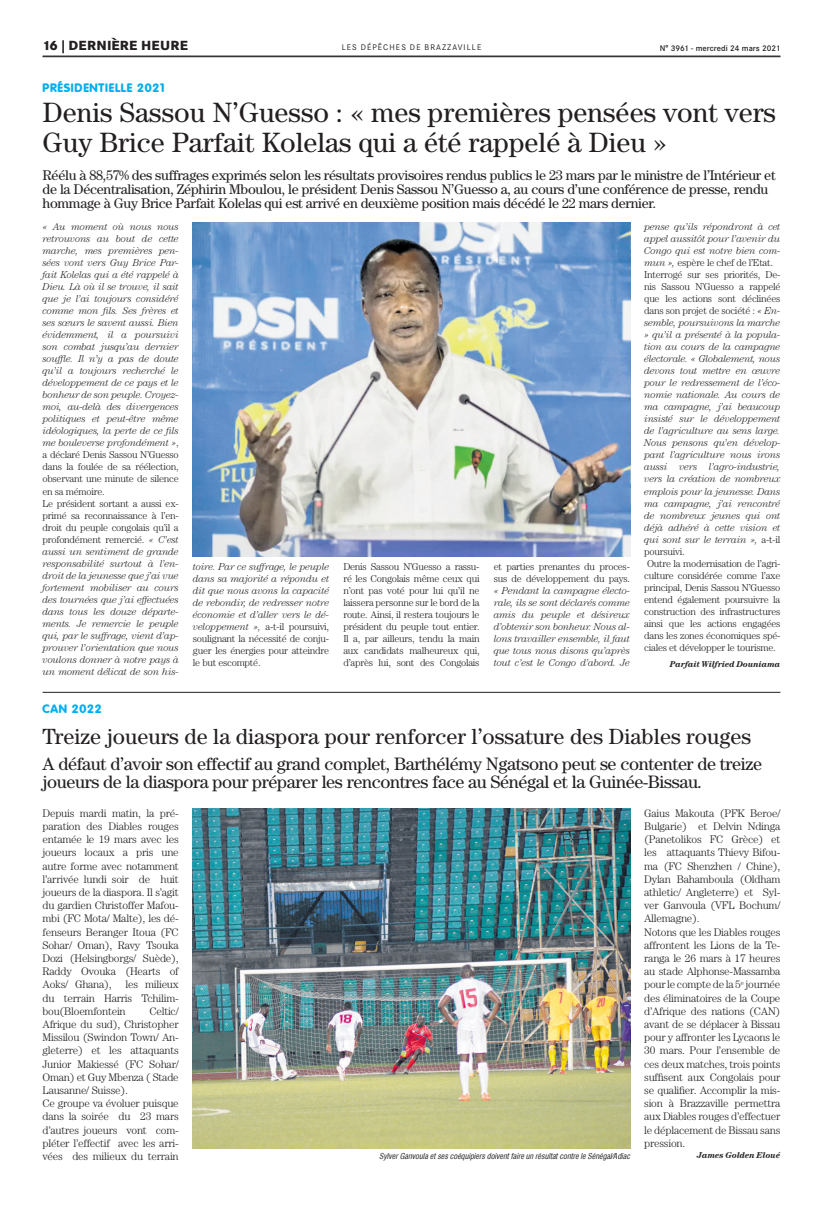
<style>
.page{position:relative;width:823px;height:1205px;background:#fff}
.page>*{position:absolute;margin:0;border:0;box-sizing:border-box;transform-origin:0 0}
.t1{font:28px/30px "Century";color:#231f20}
.t2{font:22px "Century";color:#231f20}
.t3{font:18px/18px "Century";letter-spacing:-.02em;color:#231f20}
.t4{font:14px/14px "Century";letter-spacing:-.02em;color:#231f20}
.t5{font:800 13px "Corporate SBQ";letter-spacing:.02em;color:#231f20}
.t6{font:800 12px "Corporate Rounded";letter-spacing:.06em;color:#00aeef}
.t7{font:300 11px/13.2px "Century";letter-spacing:-.02em;color:#231f20;text-align:justify}
.t8{font:italic 300 10px/12px "Century";letter-spacing:-.025em;color:#231f20}
.t9{font:300 10px/12px "Century";letter-spacing:-.025em;color:#231f20;text-align:justify}
.t10{font:italic 700 8.5px "Century";color:#231f20}
.t11{font:italic 8px "Corporate Condensed";color:#231f20}
.t12{font:500 8px "Corporate SBQ";color:#231f20}
.t13{font:8px "Corporate SBQ";letter-spacing:.135em;color:#231f20}
.s1{font-style:normal}
</style>
<div class="page">
<hr style="left:43px;top:56px;width:737px;height:1px;background:#231f20">
<img style="left:193px;top:808px;width:436px;height:340px">
<hr style="left:43px;top:692px;width:737px;height:1px;background:#231f20">
<img style="left:193px;top:223px;width:436px;height:333px">
<h3 class="t5" style="left:43px;top:38px;width:147px">16 | DERNIÈRE HEURE</h3>
<p class="t13" style="left:341px;top:43px;width:141px">LES DÉPÊCHES DE BRAZZAVILLE</p>
<p class="t12" style="left:659px;top:43px;width:122px">N° 3961 - mercredi 24 mars 2021</p>
<p class="t6" style="left:43px;top:81px;width:123px">PRÉSIDENTIELLE 2021</p>
<h1 class="t1" style="left:43px;top:97px;width:734px">Denis Sassou N’Guesso : « mes premières pensées vont vers<br>Guy Brice Parfait Kolelas qui a été rappelé à Dieu »</h1>
<p class="t4" style="left:43px;top:168px;width:734px">Réélu à 88,57% des suffrages exprimés selon les résultats provisoires rendus publics le 23 mars par le ministre de l’Intérieur et de la Décentralisation, Zéphirin Mboulou, le président Denis Sassou N’Guesso a, au cours d’une conférence de presse, rendu hommage à Guy Brice Parfait Kolelas qui est arrivé en deuxième position mais décédé le 22 mars dernier.</p>
<p class="t8" style="left:43px;top:221px;width:138px">« Au moment où nous nous retrouvons au bout de cette marche, mes premières pen&shy;sées vont vers Guy Brice Par&shy;fait Kolelas qui a été rappelé à<br>Dieu. Là où il se trouve, il sait que je l’ai toujours considéré comme mon fils. Ses frères et ses sœurs le savent aussi. Bien évidemment, il a poursuivi son combat jusqu’au dernier souffle. Il n’y a pas de doute qu’il a toujours recherché le développement de ce pays et le bonheur de son peuple. Croyez&shy;moi, au-delà des divergences politiques et peut-être même idéologiques, la perte de ce fils me bouleverse profondément »<span class="s1">, a déclaré Denis Sassou N’Guesso dans la foulée de sa réélection, observant une minute de silence en sa mémoire.<br>Le président sortant a aussi ex&shy;primé sa reconnaissance à l’en&shy;droit du peuple congolais qu’il a profondément remercié.</span> « C’est aussi un sentiment de grande responsabilité surtout à l’en&shy;droit de la jeunesse que j’ai vue fortement mobiliser au cours des tournées que j’ai effectuées dans tous les douze départe&shy;ments. Je remercie le peuple qui, par le suffrage, vient d’ap&shy;prouver l’orientation que nous voulons donner à notre pays à un moment délicat de son his-</p>
<p class="t8" style="left:193px;top:560px;width:138px;text-align:justify">toire. Par ce suffrage, le peuple dans sa majorité a répondu et dit que nous avons la capacité de rebondir, de redresser notre économie et d’aller vers le dé&shy;veloppement », <span class="s1">a-t-il poursuivi, soulignant la nécessité de conju&shy;guer les énergies pour atteindre le but escompté.</span></p>
<p class="t9" style="left:343px;top:560px;width:138px">Denis Sassou N’Guesso a rassu&shy;ré les Congolais même ceux qui n’ont pas voté pour lui qu’il ne laissera personne sur le bord de la route. Ainsi, il restera toujours le président du peuple tout entier.<br>Il a, par ailleurs, tendu la main aux candidats malheureux qui, d’après lui, sont des Congolais</p>
<p class="t9" style="left:493px;top:560px;width:138px">et parties prenantes du proces&shy;sus de développement du pays.</p>
<p class="t8" style="left:493px;top:585px;width:138px;text-align:justify">« Pendant la campagne électo&shy;rale, ils se sont déclarés comme amis du peuple et désireux d’obtenir son bonheur. Nous al&shy;lons travailler ensemble, il faut que tous nous disons qu’après tout c’est le Congo d’abord. Je</p>
<p class="t8" style="left:643px;top:221px;width:138px">pense qu’ils répondront à cet appel aussitôt pour l’avenir du<br>Congo qui est notre bien com&shy;mun », <span class="s1">espère le chef de l’Etat.<br>Interrogé sur ses priorités, De&shy;nis Sassou N’Guesso a rappelé que les actions sont déclinées dans son projet de société :</span> « En&shy;semble, poursuivons la marche » qu’il a présenté à la popula&shy;tion au cours de la campagne électorale. « Globalement, nous devons tout mettre en œuvre pour le redressement de l’éco&shy;nomie nationale. Au cours de ma campagne, j’ai beaucoup insisté sur le développement de l’agriculture au sens large.<br>Nous pensons qu’en dévelop&shy;pant l’agriculture nous irons aussi vers l’agro-industrie, vers la création de nombreux emplois pour la jeunesse. Dans ma campagne, j’ai rencontré de nombreux jeunes qui ont déjà adhéré à cette vision et qui sont sur le terrain », <span class="s1">a-t-il poursuivi.<br>Outre la modernisation de l’agri&shy;culture considérée comme l’axe principal, Denis Sassou N’Guesso entend également poursuivre la construction des infrastructures ainsi que les actions engagées dans les zones économiques spé&shy;ciales et développer le tourisme.</span></p>
<p class="t10" style="left:669px;top:659px;width:112px">Parfait Wilfried Douniama</p>
<p class="t6" style="left:43px;top:702px;width:61px">CAN 2022</p>
<h2 class="t2" style="left:43px;top:723px;width:709px">Treize joueurs de la diaspora pour renforcer l’ossature des Diables rouges</h2>
<h3 class="t3" style="left:43px;top:755px;width:720px">A défaut d’avoir son effectif au grand complet, Barthélémy Ngatsono peut se contenter de treize joueurs de la diaspora pour préparer les rencontres face au Sénégal et la Guinée-Bissau.</h3>
<p class="t7" style="left:43px;top:806px;width:138px">Depuis mardi matin, la pré&shy;paration des Diables rouges entamée le 19 mars avec les joueurs locaux a pris une autre forme avec notamment l’arrivée lundi soir de huit joueurs de la diaspora. Il s’agit du gardien Christoffer Mafou&shy;mbi (FC Mota/ Malte), les dé&shy;fenseurs Beranger Itoua (FC Sohar/ Oman), Ravy Tsouka Dozi (Helsingborgs/ Suède), Raddy Ovouka (Hearts of Aoks/ Ghana),</p>
<p class="t7" style="left:43px;top:978px;width:138px;text-indent:83px">les milieux du terrain Harris Tchilim&shy;bou(Bloemfontein</p>
<p class="t7" style="left:43px;top:1004px;width:138px;text-align:left;text-indent:107px">Celtic/<br>Afrique du sud), Christopher<br>Missilou (Swindon Town/ An&shy;gleterre) et les attaquants<br>Junior Makiessé (FC Sohar/<br>Oman) et Guy Mbenza ( Stade<br>Lausanne/ Suisse).<br>Ce groupe va évoluer puisque dans la soirée du 23 mars d’autres joueurs vont com&shy;pléter l’effectif avec les arri&shy;vées des milieux du terrain</p>
<p class="t11" style="left:379px;top:1151px;width:252px">Sylver Ganvoula et ses coéquipiers doivent faire un résultat contre le Sénégal/Adiac</p>
<p class="t7" style="left:643px;top:806px;width:138px;text-align:left">Gaius Makouta (PFK Beroe/<br>Bulgarie) et Delvin Ndinga (Panetolikos FC Grèce) et les attaquants Thievy Bifou&shy;ma (FC Shenzhen / Chine),<br>Dylan Bahamboula (Oldham athletic/ Angleterre) et Syl&shy;ver Ganvoula (VFL Bochum/<br>Allemagne).<br>Notons que les Diables rouges affrontent les Lions de la Te&shy;ranga le 26 mars à 17 heures au stade Alphonse-Massamba pour le compte de la 5<sup>e</sup> journée des éliminatoires de la Coupe d’Afrique des nations (CAN) avant de se déplacer à Bissau pour y affronter les Lycaons le<br>30 mars. Pour l’ensemble de ces deux matches, trois points suffisent aux Congolais pour se qualifier. Accomplir la mis&shy;sion à Brazzaville permettra aux Diables rouges d’effectuer le déplacement de Bissau sans pression.</p>
<p class="t10" style="left:696px;top:1150px;width:85px">James Golden Eloué</p>
</div>
